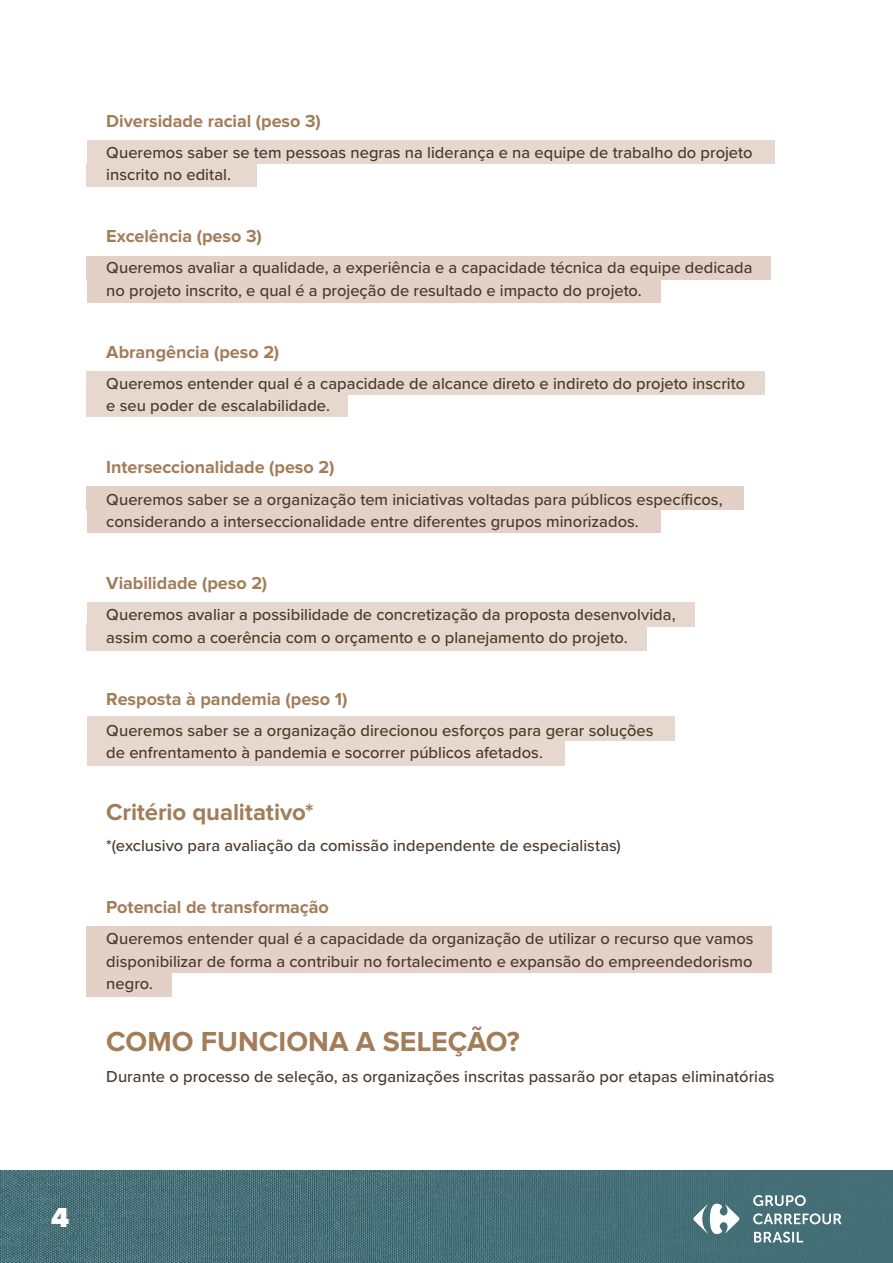
<style>
.page{position:relative;width:893px;height:1263px;background:#fff}
.page>*{position:absolute;margin:0;border:0;box-sizing:border-box;transform-origin:0 0}
.t1{font:700 28.5px "Proxima Nova";color:#a27d59}
.t2{font:900 28.5px "Proxima Nova";color:#fff}
.t3{font:700 24px "Proxima Nova";letter-spacing:-.005em;color:#a27d59}
.t4{font:700 18px "Proxima Nova";color:#a27d59}
.t5{font:500 16.5px/22.5px "Proxima Nova";color:#493a2c}
</style>
<div class="page">
<img style="left:0;top:1170px;width:893px;height:93px">
<svg style="left:754px;top:1232px;width:49px;height:10px"></svg>
<svg style="left:753px;top:1213px;width:89px;height:11px"></svg>
<svg style="left:753px;top:1195px;width:53px;height:11px"></svg>
<svg style="left:693px;top:1204px;width:46px;height:30px"></svg>
<div style="left:87px;top:602px;width:608px;height:24px;background:#e7d8cf"></div>
<div style="left:87px;top:717px;width:587px;height:24px;background:#e7d8cf"></div>
<div style="left:87px;top:623px;width:560px;height:28px;background:#e7d8cf"></div>
<div style="left:87px;top:738px;width:478px;height:28px;background:#e7d8cf"></div>
<div style="left:87px;top:141px;width:687px;height:23px;background:#e7d8cf"></div>
<div style="left:87px;top:256px;width:684px;height:24px;background:#e3d1c7"></div>
<div style="left:87px;top:371px;width:678px;height:24px;background:#e7d8cf"></div>
<div style="left:87px;top:486px;width:657px;height:24px;background:#e3d1c7"></div>
<div style="left:87px;top:926px;width:685px;height:23px;background:#e3d1c7"></div>
<div style="left:87px;top:279px;width:574px;height:24px;background:#e3d1c7"></div>
<div style="left:87px;top:394px;width:261px;height:23px;background:#e7d8cf"></div>
<div style="left:87px;top:509px;width:574px;height:24px;background:#e3d1c7"></div>
<div style="left:87px;top:949px;width:685px;height:24px;background:#e3d1c7"></div>
<div style="left:87px;top:163px;width:170px;height:24px;background:#e7d8cf"></div>
<div style="left:87px;top:973px;width:85px;height:23px;background:#e3d1c7"></div>
<p class="t4" style="left:106px;top:113px;width:216px">Diversidade racial (peso 3)</p>
<p class="t5" style="left:106px;top:141px;width:648px">Queremos saber se tem pessoas negras na liderança e na equipe de trabalho do projeto inscrito no edital.</p>
<p class="t4" style="left:106px;top:228px;width:157px">Excelência (peso 3)</p>
<p class="t5" style="left:106px;top:256px;width:648px">Queremos avaliar a qualidade, a experiência e a capacidade técnica da equipe dedicada no projeto inscrito, e qual é a projeção de resultado e impacto do projeto.</p>
<p class="t4" style="left:106px;top:344px;width:174px">Abrangência (peso 2)</p>
<p class="t5" style="left:106px;top:372px;width:640px">Queremos entender qual é a capacidade de alcance direto e indireto do projeto inscrito e seu poder de escalabilidade.</p>
<p class="t4" style="left:106px;top:459px;width:230px">Interseccionalidade (peso 2)</p>
<p class="t5" style="left:106px;top:487px;width:618px">Queremos saber se a organização tem iniciativas voltadas para públicos específicos, considerando a interseccionalidade entre diferentes grupos minorizados.</p>
<p class="t4" style="left:106px;top:575px;width:162px">Viabilidade (peso 2)</p>
<p class="t5" style="left:106px;top:603px;width:571px">Queremos avaliar a possibilidade de concretização da proposta desenvolvida, assim como a coerência com o orçamento e o planejamento do projeto.</p>
<p class="t4" style="left:106px;top:690px;width:243px">Resposta à pandemia (peso 1)</p>
<p class="t5" style="left:106px;top:718px;width:549px">Queremos saber se a organização direcionou esforços para gerar soluções de enfrentamento à pandemia e socorrer públicos afetados.</p>
<p class="t3" style="left:106px;top:801px;width:209px">Critério qualitativo*</p>
<p class="t5" style="left:106px;top:834px;width:516px">*(exclusivo para avaliação da comissão independente de especialistas)</p>
<p class="t4" style="left:106px;top:899px;width:224px">Potencial de transformação</p>
<p class="t5" style="left:106px;top:927px;width:649px;text-align:justify">Queremos entender qual é a capacidade da organização de utilizar o recurso que vamos disponibilizar de forma a contribuir no fortalecimento e expansão do empreendedorismo negro.</p>
<p class="t1" style="left:106px;top:1028px;width:415px">COMO FUNCIONA A SELEÇÃO?</p>
<p class="t5" style="left:106px;top:1065px;width:670px">Durante o processo de seleção, as organizações inscritas passarão por etapas eliminatórias</p>
<h1 class="t2" style="left:51px;top:1205px;width:20px">4</h1>
</div>
